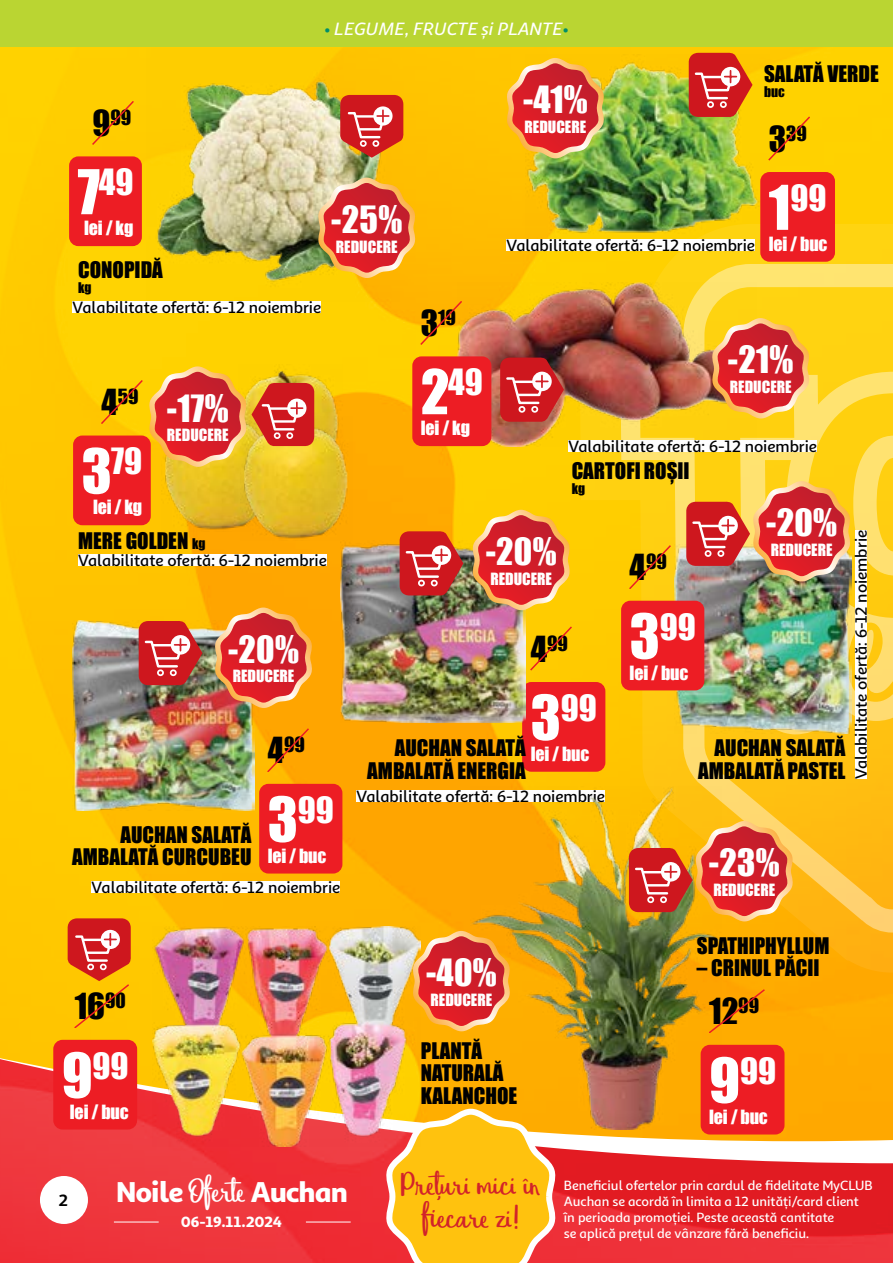
<style>
.page{position:relative;width:893px;height:1263px;background:#fff}
.page>*{position:absolute;margin:0;border:0;box-sizing:border-box;transform-origin:0 0}
.t1{font:36px "Eufoniem U Two";letter-spacing:-.02em;color:#d2232a}
.t2{font:34.5px "Impact";letter-spacing:.01em;color:#fff}
.t3{font:33.3px "Impact";color:#fff}
.t4{font:33px "Impact";color:#000}
.t5{font:900 28.95px "Sana Sans Alt";letter-spacing:-.04em;color:#fff}
.t6{font:21px/22.5px "Impact";color:#000;text-align:right}
.t7{font:19.2px "Impact";color:#000}
.t8{font:18px "Impact";letter-spacing:-.01em;color:#fff}
.t9{font:italic 500 17.85px "Sana Sans Alt";letter-spacing:-.005em;color:#fff}
.t10{font:500 16.5px "Sana Sans Alt";letter-spacing:-.005em;color:#000}
.t11{font:700 16.5px "Sana Sans Alt";color:#000}
.t12{font:15.45px "Impact";color:#fff}
.t13{font:900 15px "Sana Sans Alt";letter-spacing:-.01em;color:#fff}
.t14{font:500 13.5px/16.2px "Sana Sans Alt";color:#fff}
.t15{font:13.5px "Impact";color:#000}
.s1{font-size:33px}
.s2{font-size:57px}
.s3{font-style:normal;color:#008f6a}
.s4{font-size:13.5px}
.s5{font-family:"Eufoniem U Two";font-weight:400;font-size:36.75px}
</style>
<div class="page">
<img style="left:0;top:47px;width:893px;height:884px">
<svg style="left:579px;top:224px;width:313px;height:562px;background:#fecd05"></svg>
<svg style="left:620px;top:264px;width:272px;height:667px;background:#fec922"></svg>
<svg style="left:640px;top:393px;width:252px;height:208px;background:#fed631"></svg>
<svg style="left:0;top:931px;width:893px;height:123px;background:#feb501"></svg>
<img style="left:0;top:1054px;width:893px;height:209px">
<div style="left:40px;top:1176px;width:48px;height:48px;background:#fff;border-radius:50%"></div>
<svg style="left:380px;top:1106px;width:182px;height:157px;background:#fcb32a"></svg>
<hr style="left:114px;top:1221px;width:45px;height:1px;background:#fff">
<hr style="left:306px;top:1221px;width:45px;height:1px;background:#fff">
<div style="left:0;top:0;width:893px;height:47px;background:#bad532"></div>
<div style="left:506px;top:239px;width:249px;height:12px;background:#fff"></div>
<div style="left:92px;top:881px;width:248px;height:12px;background:#fff"></div>
<div style="left:356px;top:790px;width:249px;height:12px;background:#fff"></div>
<div style="left:78px;top:554px;width:249px;height:12px;background:#fff"></div>
<div style="left:72px;top:301px;width:249px;height:12px;background:#fff"></div>
<div style="left:855px;top:530px;width:12px;height:249px;background:#fff"></div>
<div style="left:568px;top:440px;width:249px;height:12px;background:#fff"></div>
<img style="left:457px;top:283px;width:300px;height:163px">
<div style="left:412px;top:356px;width:79px;height:90px;background:#ed1d24;border-radius:9px"></div>
<svg style="left:421px;top:301px;width:41px;height:43px;background:#fcb604"></svg>
<svg style="left:500px;top:357px;width:64px;height:65px;background:#cb4140"></svg>
<svg style="left:712px;top:318px;width:98px;height:100px;background:#e16337"></svg>
<img style="left:526px;top:54px;width:243px;height:192px">
<div style="left:760px;top:172px;width:75px;height:90px;background:#ed1d24;border-radius:9px"></div>
<svg style="left:769px;top:117px;width:41px;height:43px;background:#fec801"></svg>
<svg style="left:689px;top:52px;width:63px;height:65px;background:#db5237"></svg>
<svg style="left:506px;top:58px;width:98px;height:100px;background:#dc6233"></svg>
<div style="left:259px;top:784px;width:83px;height:89px;background:#ed1d24;border-radius:9px"></div>
<svg style="left:268px;top:729px;width:40px;height:43px;background:#fea001"></svg>
<img style="left:72px;top:620px;width:183px;height:191px">
<svg style="left:139px;top:621px;width:63px;height:64px;background:#ce4945"></svg>
<svg style="left:214px;top:607px;width:99px;height:101px;background:#df5734"></svg>
<img style="left:146px;top:48px;width:254px;height:254px">
<div style="left:69px;top:156px;width:73px;height:90px;background:#ed1d24;border-radius:9px"></div>
<svg style="left:93px;top:101px;width:40px;height:43px;background:#fec401"></svg>
<svg style="left:340px;top:95px;width:64px;height:63px;background:#d6503e"></svg>
<svg style="left:318px;top:178px;width:98px;height:100px;background:#de603a"></svg>
<img style="left:152px;top:926px;width:269px;height:220px">
<div style="left:53px;top:1040px;width:84px;height:89px;background:#ed1d24;border-radius:9px"></div>
<svg style="left:67px;top:918px;width:64px;height:110px;background:#eb821f"></svg>
<svg style="left:412px;top:931px;width:59px;height:100px;background:#e45834"></svg>
<img style="left:471px;top:786px;width:250px;height:343px">
<div style="left:701px;top:1045px;width:83px;height:89px;background:#ed1d24;border-radius:9px"></div>
<div style="left:709px;top:990px;width:55px;height:43px;background:#ffa500"></div>
<svg style="left:629px;top:821px;width:164px;height:100px;background:#df6835"></svg>
<div style="left:522px;top:682px;width:83px;height:90px;background:#ed1d24;border-radius:9px"></div>
<svg style="left:531px;top:627px;width:40px;height:43px;background:#fec201"></svg>
<img style="left:340px;top:540px;width:186px;height:183px">
<svg style="left:400px;top:531px;width:63px;height:65px;background:#d04b3f"></svg>
<svg style="left:472px;top:510px;width:98px;height:100px;background:#da5d33"></svg>
<img style="left:675px;top:545px;width:11px;height:189px">
<div style="left:621px;top:601px;width:83px;height:89px;background:#ed1d24;border-radius:9px"></div>
<svg style="left:630px;top:546px;width:40px;height:43px;background:#fec50d"></svg>
<img style="left:686px;top:481px;width:206px;height:253px">
<div style="left:73px;top:435px;width:78px;height:90px;background:#ed1d24;border-radius:9px"></div>
<svg style="left:101px;top:380px;width:41px;height:44px;background:#fec802"></svg>
<img style="left:238px;top:364px;width:104px;height:53px">
<img style="left:162px;top:467px;width:78px;height:64px">
<img style="left:240px;top:417px;width:113px;height:123px">
<svg style="left:149px;top:366px;width:165px;height:101px;background:#e27233"></svg>
<p class="t7" style="left:93px;top:103px;width:40px"><span class="s1">9</span>99</p>
<h3 class="t3" style="left:78px;top:156px;width:57px"><span class="s2">7</span>49</h3>
<p class="t8" style="left:84px;top:214px;width:51px">lei / kg</p>
<p class="t6" style="left:78px;top:258px;width:86px">CONOPIDĂ</p>
<p class="t15" style="left:78px;top:278px;width:15px">kg</p>
<p class="t9" style="left:324px;top:15px;width:246px"><span class="s3">•</span> LEGUME, FRUCTE și PLANTE<span class="s3">•</span></p>
<h2 class="t2" style="left:523px;top:73px;width:66px">-41%</h2>
<h2 class="t2" style="left:331px;top:193px;width:72px">-25%</h2>
<p class="t12" style="left:336px;top:234px;width:63px">REDUCERE</p>
<p class="t12" style="left:524px;top:115px;width:63px">REDUCERE</p>
<p class="t10" style="left:506px;top:233px;width:250px">Valabilitate ofertă: 6-12 noiembrie</p>
<p class="t6" style="left:764px;top:62px;width:116px">SALATĂ VERDE</p>
<p class="t15" style="left:764px;top:81px;width:22px">buc</p>
<p class="t7" style="left:769px;top:118px;width:40px"><span class="s1">3</span>39</p>
<h3 class="t3" style="left:769px;top:172px;width:59px"><span class="s2">1</span>99</h3>
<p class="t8" style="left:769px;top:230px;width:60px">lei / buc</p>
<p class="t10" style="left:72px;top:295px;width:250px">Valabilitate ofertă: 6-12 noiembrie</p>
<p class="t7" style="left:101px;top:382px;width:39px"><span class="s1">4</span>59</p>
<h3 class="t3" style="left:82px;top:435px;width:62px"><span class="s2">3</span>79</h3>
<p class="t8" style="left:93px;top:493px;width:51px">lei / kg</p>
<p class="t6" style="left:78px;top:528px;width:129px">MERE GOLDEN <span class="s4">kg</span></p>
<h2 class="t2" style="left:167px;top:381px;width:63px">-17%</h2>
<p class="t12" style="left:167px;top:423px;width:63px">REDUCERE</p>
<p class="t10" style="left:78px;top:548px;width:250px">Valabilitate ofertă: 6-12 noiembrie</p>
<h2 class="t2" style="left:228px;top:622px;width:72px">-20%</h2>
<p class="t12" style="left:233px;top:664px;width:63px">REDUCERE</p>
<p class="t6" style="left:72px;top:823px;width:181px">AUCHAN SALATĂ<br>AMBALATĂ CURCUBEU</p>
<p class="t7" style="left:268px;top:730px;width:39px"><span class="s1">4</span>99</p>
<h3 class="t3" style="left:268px;top:784px;width:68px"><span class="s2">3</span>99</h3>
<p class="t8" style="left:268px;top:842px;width:60px">lei / buc</p>
<p class="t10" style="left:92px;top:875px;width:250px">Valabilitate ofertă: 6-12 noiembrie</p>
<h3 class="t4" style="left:75px;top:981px;width:53px">16<sup>90</sup></h3>
<h3 class="t3" style="left:62px;top:1040px;width:68px"><span class="s2">9</span>99</h3>
<p class="t8" style="left:70px;top:1097px;width:60px">lei / buc</p>
<p class="t7" style="left:421px;top:303px;width:37px"><span class="s1">3</span>19</p>
<h3 class="t3" style="left:421px;top:356px;width:64px"><span class="s2">2</span>49</h3>
<p class="t8" style="left:421px;top:414px;width:51px">lei / kg</p>
<h2 class="t2" style="left:728px;top:333px;width:67px">-21%</h2>
<p class="t12" style="left:730px;top:375px;width:63px">REDUCERE</p>
<p class="t10" style="left:568px;top:434px;width:250px">Valabilitate ofertă: 6-12 noiembrie</p>
<p class="t6" style="left:572px;top:459px;width:120px">CARTOFI ROȘII</p>
<p class="t15" style="left:572px;top:478px;width:15px">kg</p>
<h2 class="t2" style="left:486px;top:525px;width:72px">-20%</h2>
<p class="t12" style="left:490px;top:567px;width:63px">REDUCERE</p>
<p class="t7" style="left:531px;top:628px;width:39px"><span class="s1">4</span>99</p>
<h3 class="t3" style="left:531px;top:682px;width:68px"><span class="s2">3</span>99</h3>
<p class="t6" style="left:367px;top:736px;width:224px;text-align:left;text-indent:27px">AUCHAN SALATĂ <sub>lei</sub> <sub>/</sub> <sub>buc<br></sub>AMBALATĂ ENERGIA</p>
<p class="t10" style="left:356px;top:783px;width:250px">Valabilitate ofertă: 6-12 noiembrie</p>
<p class="t7" style="left:630px;top:547px;width:39px"><span class="s1">4</span>99</p>
<h3 class="t3" style="left:630px;top:601px;width:68px"><span class="s2">3</span>99</h3>
<p class="t8" style="left:630px;top:658px;width:60px">lei / buc</p>
<h2 class="t2" style="left:766px;top:496px;width:72px">-20%</h2>
<p class="t12" style="left:771px;top:538px;width:63px">REDUCERE</p>
<p class="t6" style="left:698px;top:736px;width:149px">AUCHAN SALATĂ<br>AMBALATĂ PASTEL</p>
<p class="t10" style="left:848px;top:779px;width:250px;rotate:-90deg">Valabilitate ofertă: 6-12 noiembrie</p>
<h2 class="t2" style="left:426px;top:946px;width:72px">-40%</h2>
<p class="t12" style="left:431px;top:988px;width:63px">REDUCERE</p>
<p class="t6" style="left:421px;top:1038px;width:98px;text-align:left">PLANTĂ<br>NATURALĂ<br>KALANCHOE</p>
<h2 class="t2" style="left:709px;top:836px;width:72px">-23%</h2>
<p class="t12" style="left:713px;top:878px;width:63px">REDUCERE</p>
<p class="t6" style="left:697px;top:934px;width:134px">SPATHIPHYLLUM</p>
<p class="t6" style="left:697px;top:956px;width:124px">– CRINUL PĂCII</p>
<h3 class="t4" style="left:709px;top:986px;width:51px">12<sup>99</sup></h3>
<h3 class="t3" style="left:709px;top:1045px;width:68px"><span class="s2">9</span>99</h3>
<p class="t8" style="left:709px;top:1102px;width:60px">lei / buc</p>
<p class="t11" style="left:58px;top:1190px;width:11px">2</p>
<h3 class="t5" style="left:116px;top:1169px;width:233px">Noile <span class="s5">Oferte</span> Auchan</h3>
<p class="t13" style="left:181px;top:1210px;width:102px">06-19.11.2024</p>
<h1 class="t1" style="left:401px;top:1162px;width:141px">Prețuri mici în</h1>
<h1 class="t1" style="left:422px;top:1195px;width:99px">fiecare zi!</h1>
<p class="t14" style="left:564px;top:1176px;width:310px">Beneficiul ofertelor prin cardul de fidelitate MyCLUB Auchan se acordă în limita a 12 unități/card client în perioada promoției. Peste această cantitate<br>se aplică prețul de vânzare fără beneficiu.</p>
</div>
